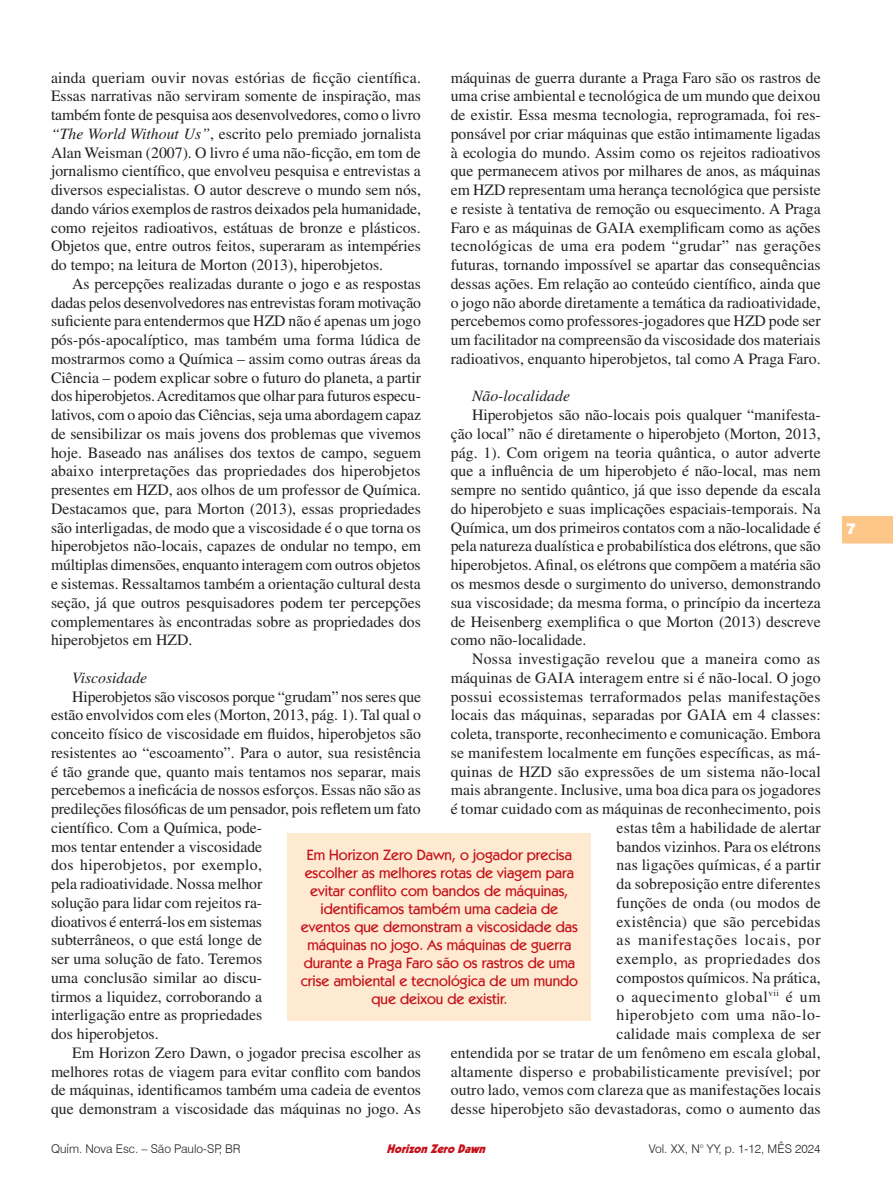
<style>
.page{position:relative;width:893px;height:1191px;background:#fff}
.page>*{position:absolute;margin:0;border:0;box-sizing:border-box;transform-origin:0 0}
.t1{font:15.75px/18.8px "Times LT Std";color:#231f20;text-align:justify}
.t2{font:italic 15.75px "Times LT Std";color:#231f20}
.Olho{font:500 15px/18px "Kabel IT Cby BT";color:#c4121a;text-align:center}
.t3{font:900 15px "Swiss 721 BT";color:#fff}
.t4{font:300 12px "Swiss 721 BT";color:#231f20}
.t5{font:italic 900 12px "Kabel LT Std";color:#c4121a}
.s1{font-style:italic}
</style>
<div class="page">
<svg style="left:842px;top:516px;width:51px;height:27px"></svg>
<div style="left:288px;top:833px;width:303px;height:187px;background:#fee9d1"></div>
<p class="t1" style="left:51px;top:68px;width:371px">ainda queriam ouvir novas estórias de ficção científica.<br>Essas narrativas não serviram somente de inspiração, mas também fonte de pesquisa aos desenvolvedores, como o livro <span class="s1">“The World Without Us”</span>, escrito pelo premiado jornalista Alan Weisman (2007). O livro é uma não-ficção, em tom de jornalismo científico, que envolveu pesquisa e entrevistas a diversos especialistas. O autor descreve o mundo sem nós, dando vários exemplos de rastros deixados pela humanidade, como rejeitos radioativos, estátuas de bronze e plásticos.<br>Objetos que, entre outros feitos, superaram as intempéries do tempo; na leitura de Morton (2013), hiperobjetos.</p>
<p class="t1" style="left:51px;top:274px;width:372px;text-indent:21px">As percepções realizadas durante o jogo e as respostas dadas pelos desenvolvedores nas entrevistas foram motivação suficiente para entendermos que HZD não é apenas um jogo pós-pós-apocalíptico, mas também uma forma lúdica de mostrarmos como a Química – assim como outras áreas da Ciência – podem explicar sobre o futuro do planeta, a partir dos hiperobjetos. Acreditamos que olhar para futuros especu&shy;lativos, com o apoio das Ciências, seja uma abordagem capaz de sensibilizar os mais jovens dos problemas que vivemos hoje. Baseado nas análises dos textos de campo, seguem abaixo interpretações das propriedades dos hiperobjetos presentes em HZD, aos olhos de um professor de Química.<br>Destacamos que, para Morton (2013), essas propriedades são interligadas, de modo que a viscosidade é o que torna os hiperobjetos não-locais, capazes de ondular no tempo, em múltiplas dimensões, enquanto interagem com outros objetos e sistemas. Ressaltamos também a orientação cultural desta seção, já que outros pesquisadores podem ter percepções complementares às encontradas sobre as propriedades dos hiperobjetos em HZD.</p>
<p class="t2" style="left:72px;top:669px;width:76px">Viscosidade</p>
<p class="t1" style="left:51px;top:687px;width:372px;text-align:left;text-indent:21px">Hiperobjetos são viscosos porque “grudam” nos seres que estão envolvidos com eles (Morton, 2013, pág. 1). Tal qual o conceito físico de viscosidade em fluidos, hiperobjetos são resistentes ao “escoamento”. Para o autor, sua resistência é tão grande que, quanto mais tentamos nos separar, mais percebemos a ineficácia de nossos esforços. Essas não são as predileções filosóficas de um pensador, pois refletem um fato científico. Com a Química, pode-<br>mos tentar entender a viscosidade<br>dos hiperobjetos, por exemplo,<br>pela radioatividade. Nossa melhor<br>solução para lidar com rejeitos ra-<br>dioativos é enterrá-los em sistemas<br>subterrâneos, o que está longe de<br>ser uma solução de fato. Teremos<br>uma conclusão similar ao discu-<br>tirmos a liquidez, corroborando a<br>interligação entre as propriedades<br>dos hiperobjetos.</p>
<p class="t1" style="left:51px;top:1043px;width:371px;text-indent:21px">Em Horizon Zero Dawn, o jogador precisa escolher as melhores rotas de viagem para evitar conflito com bandos de máquinas, identificamos também uma cadeia de eventos que demonstram a viscosidade das máquinas no jogo. As</p>
<p class="t1" style="left:451px;top:68px;width:372px">máquinas de guerra durante a Praga Faro são os rastros de uma crise ambiental e tecnológica de um mundo que deixou de existir. Essa mesma tecnologia, reprogramada, foi res&shy;ponsável por criar máquinas que estão intimamente ligadas à ecologia do mundo. Assim como os rejeitos radioativos que permanecem ativos por milhares de anos, as máquinas em HZD representam uma herança tecnológica que persiste e resiste à tentativa de remoção ou esquecimento. A Praga Faro e as máquinas de GAIA exemplificam como as ações tecnológicas de uma era podem “grudar” nas gerações futuras, tornando impossível se apartar das consequências dessas ações. Em relação ao conteúdo científico, ainda que o jogo não aborde diretamente a temática da radioatividade, percebemos como professores-jogadores que HZD pode ser um facilitador na compreensão da viscosidade dos materiais radioativos, enquanto hiperobjetos, tal como A Praga Faro.</p>
<p class="t2" style="left:472px;top:387px;width:99px">Não-localidade</p>
<p class="t1" style="left:451px;top:405px;width:371px;text-indent:21px">Hiperobjetos são não-locais pois qualquer “manifesta&shy;ção local” não é diretamente o hiperobjeto (Morton, 2013, pág. 1). Com origem na teoria quântica, o autor adverte que a influência de um hiperobjeto é não-local, mas nem sempre no sentido quântico, já que isso depende da escala do hiperobjeto e suas implicações espaciais-temporais. Na Química, um dos primeiros contatos com a não-localidade é pela natureza dualística e probabilística dos elétrons, que são hiperobjetos. Afinal, os elétrons que compõem a matéria são os mesmos desde o surgimento do universo, demonstrando sua viscosidade; da mesma forma, o princípio da incerteza de Heisenberg exemplifica o que Morton (2013) descreve como não-localidade.</p>
<p class="t1" style="left:451px;top:649px;width:372px;text-align:right">Nossa investigação revelou que a maneira como as máquinas de GAIA interagem entre si é não-local. O jogo possui ecossistemas terraformados pelas manifestações locais das máquinas, separadas por GAIA em 4 classes: coleta, transporte, reconhecimento e comunicação. Embora se manifestem localmente em funções específicas, as má&shy;quinas de HZD são expressões de um sistema não-local mais abrangente. Inclusive, uma boa dica para os jogadores é tomar cuidado com as máquinas de reconhecimento, pois estas têm a habilidade de alertar<br>bandos vizinhos. Para os elétrons<br>nas ligações químicas, é a partir<br>da sobreposição entre diferentes<br>funções de onda (ou modos de<br>existência) que são percebidas<br>as manifestações locais, por<br>exemplo, as propriedades dos<br>compostos químicos. Na prática,<br>o aquecimento global<sup>vii</sup> é um<br>hiperobjeto com uma não-lo-<br>calidade mais complexa de ser<br>entendida por se tratar de um fenômeno em escala global, altamente disperso e probabilisticamente previsível; por outro lado, vemos com clareza que as manifestações locais desse hiperobjeto são devastadoras, como o aumento das</p>
<p class="Olho" style="left:301px;top:846px;width:279px">Em Horizon Zero Dawn, o jogador precisa escolher as melhores rotas de viagem para evitar conflito com bandos de máquinas, identificamos também uma cadeia de eventos que demonstram a viscosidade das máquinas no jogo. As máquinas de guerra durante a Praga Faro são os rastros de uma crise ambiental e tecnológica de um mundo que deixou de existir.</p>
<p class="t4" style="left:51px;top:1141px;width:191px">Quím. Nova Esc. – São Paulo-SP, BR</p>
<p class="t4" style="left:649px;top:1141px;width:173px">Vol. XX, N° YY, p. 1-12, MÊS 2024</p>
<p class="t5" style="left:387px;top:1141px;width:104px">HorizonZeroDawn</p>
<p class="t3" style="left:846px;top:519px;width:11px">7</p>
</div>
